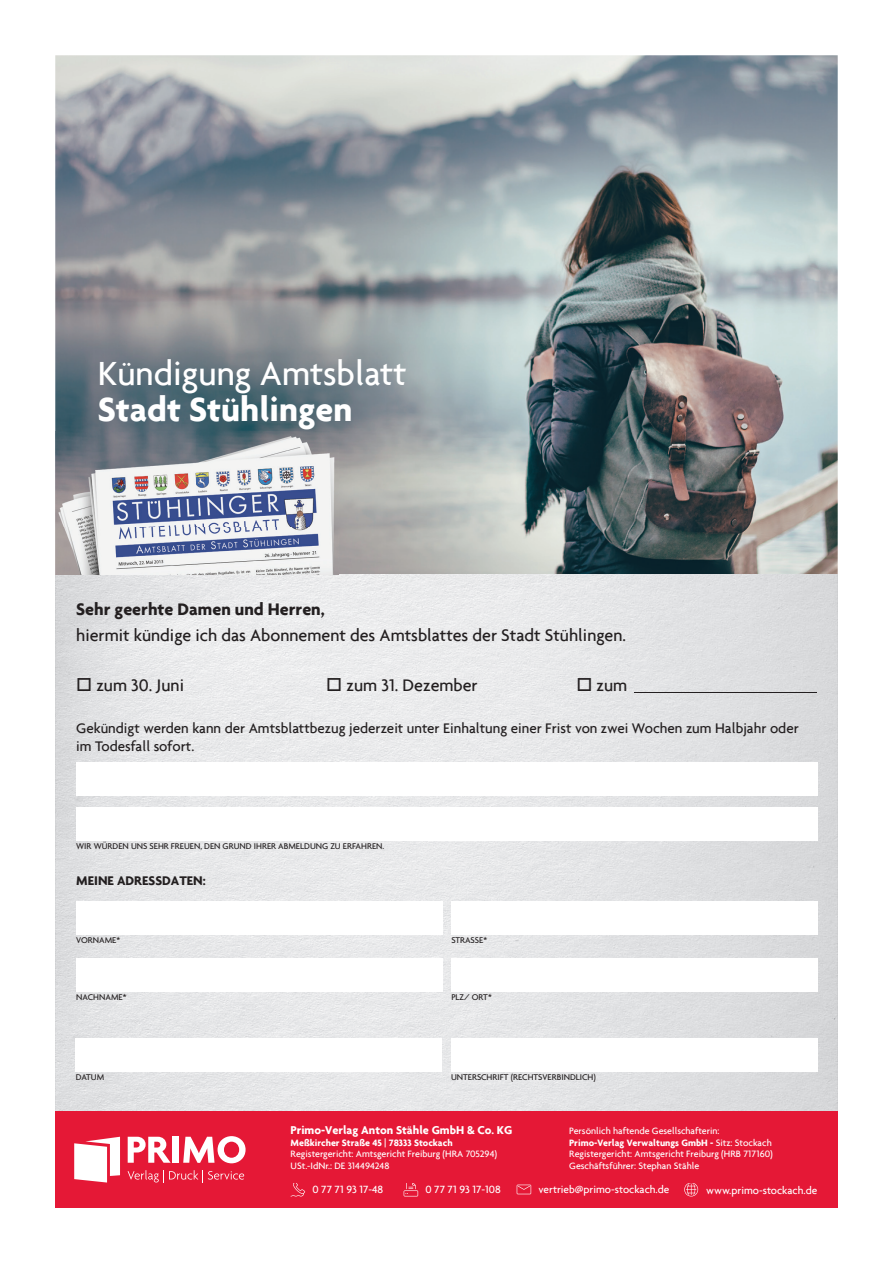
<style>
.page{position:relative;width:893px;height:1263px;background:#fff}
.page>*{position:absolute;margin:0;border:0;box-sizing:border-box;transform-origin:0 0}
.t1{font:500 36px "Agenda";color:#fff}
.t2{font:700 36px "Agenda";color:#fff}
.t3{font:500 18px "Agenda";color:#231f20}
.t4{font:700 18px "Agenda";color:#231f20}
.t5{font:500 15px/18px "Agenda";color:#231f20}
.t6{font:700 13.5px "Agenda";color:#231f20}
.t7{font:700 12.3px "Agenda";color:#fff}
.t8{font:500 11.25px "Agenda";color:#fff}
.t9{font:500 9.9px/11.4px "Agenda";color:#fff}
.t10{font:700 9.9px "Agenda";color:#fff}
.t11{font:500 9px "Agenda";color:#231f20}
.s1{font-weight:700}
</style>
<div class="page">
<img style="left:55px;top:55px;width:783px;height:1056px">
<div style="left:76px;top:763px;width:741px;height:33px;background:#fff"></div>
<div style="left:76px;top:807px;width:741px;height:33px;background:#fff"></div>
<div style="left:76px;top:901px;width:366px;height:33px;background:#fff"></div>
<div style="left:76px;top:959px;width:366px;height:33px;background:#fff"></div>
<div style="left:451px;top:901px;width:366px;height:33px;background:#fff"></div>
<div style="left:451px;top:959px;width:366px;height:33px;background:#fff"></div>
<img style="left:55px;top:432px;width:283px;height:143px">
<div style="left:76px;top:1039px;width:366px;height:33px;background:#fff"></div>
<div style="left:451px;top:1039px;width:366px;height:33px;background:#fff"></div>
<hr style="left:634px;top:692px;width:183px;height:1px;background:#231f20">
<div style="left:55px;top:1161px;width:783px;height:47px;background:#e51836"></div>
<svg style="left:291px;top:1183px;width:14px;height:13px"></svg>
<svg style="left:404px;top:1183px;width:14px;height:13px"></svg>
<svg style="left:517px;top:1184px;width:14px;height:10px"></svg>
<svg style="left:684px;top:1183px;width:14px;height:13px"></svg>
<div style="left:55px;top:1111px;width:783px;height:71px;background:#e51836"></div>
<svg style="left:128px;top:1170px;width:116px;height:12px"></svg>
<svg style="left:128px;top:1137px;width:43px;height:26px"></svg>
<div style="left:172px;top:1137px;width:7px;height:26px;background:#fff"></div>
<svg style="left:183px;top:1136px;width:63px;height:27px"></svg>
<svg style="left:74px;top:1137px;width:46px;height:45px"></svg>
<h1 class="t1" style="left:98px;top:351px;width:310px">Kündigung Amtsblatt</h1>
<h1 class="t2" style="left:98px;top:387px;width:256px">Stadt Stühlingen</h1>
<h2 class="t4" style="left:76px;top:598px;width:250px">Sehr geerhte Damen und Herren,</h2>
<h2 class="t3" style="left:76px;top:624px;width:551px">hiermit kündige ich das Abonnement des Amtsblattes der Stadt Stühlingen.</h2>
<h2 class="t3" style="left:76px;top:674px;width:109px">□ zum 30. Juni</h2>
<h2 class="t3" style="left:326px;top:674px;width:153px">□ zum 31. Dezember</h2>
<h2 class="t3" style="left:576px;top:674px;width:52px">□ zum</h2>
<h3 class="t5" style="left:76px;top:718px;width:724px">Gekündigt werden kann der Amtsblattbezug jederzeit unter Einhaltung einer Frist von zwei Wochen zum Halbjahr oder im Todesfall sofort.</h3>
<p class="t11" style="left:76px;top:840px;width:310px">WIR WÜRDEN UNS SEHR FREUEN, DEN GRUND IHRER ABMELDUNG ZU ERFAHREN.</p>
<h3 class="t6" style="left:76px;top:872px;width:131px">MEINE ADRESSDATEN:</h3>
<p class="t11" style="left:76px;top:934px;width:46px">VORNAME*</p>
<p class="t11" style="left:76px;top:992px;width:52px">NACHNAME*</p>
<p class="t11" style="left:451px;top:934px;width:37px">STRASSE*</p>
<p class="t11" style="left:451px;top:992px;width:42px">PLZ/ ORT*</p>
<p class="t11" style="left:76px;top:1072px;width:30px">DATUM</p>
<p class="t11" style="left:451px;top:1072px;width:146px">UNTERSCHRIFT (RECHTSVERBINDLICH)</p>
<p class="t7" style="left:291px;top:1123px;width:223px">Primo-Verlag Anton Stähle GmbH &amp; Co. KG</p>
<p class="t10" style="left:291px;top:1136px;width:164px">Meßkircher Straße 45 78333 Stockach</p>
<p class="t9" style="left:291px;top:1148px;width:208px">Registergericht: Amtsgericht Freiburg (HRA 705294)<br>USt.-IdNr.: DE 314494248</p>
<p class="t9" style="left:569px;top:1125px;width:205px">Persönlich haftende Gesellschafterin:<br><span class="s1">Primo-Verlag Verwaltungs GmbH -</span> Sitz: Stockach Registergericht: Amtsgericht Freiburg (HRB 717160)<br>Geschäftsführer: Stephan Stähle</p>
<p class="t8" style="left:312px;top:1183px;width:72px">0 77 71 93 17-48</p>
<p class="t8" style="left:425px;top:1183px;width:77px">0 77 71 93 17-108</p>
<p class="t8" style="left:538px;top:1182px;width:132px">vertrieb@primo-stockach.de</p>
<p class="t8" style="left:706px;top:1183px;width:113px">www.primo-stockach.de</p>
</div>
